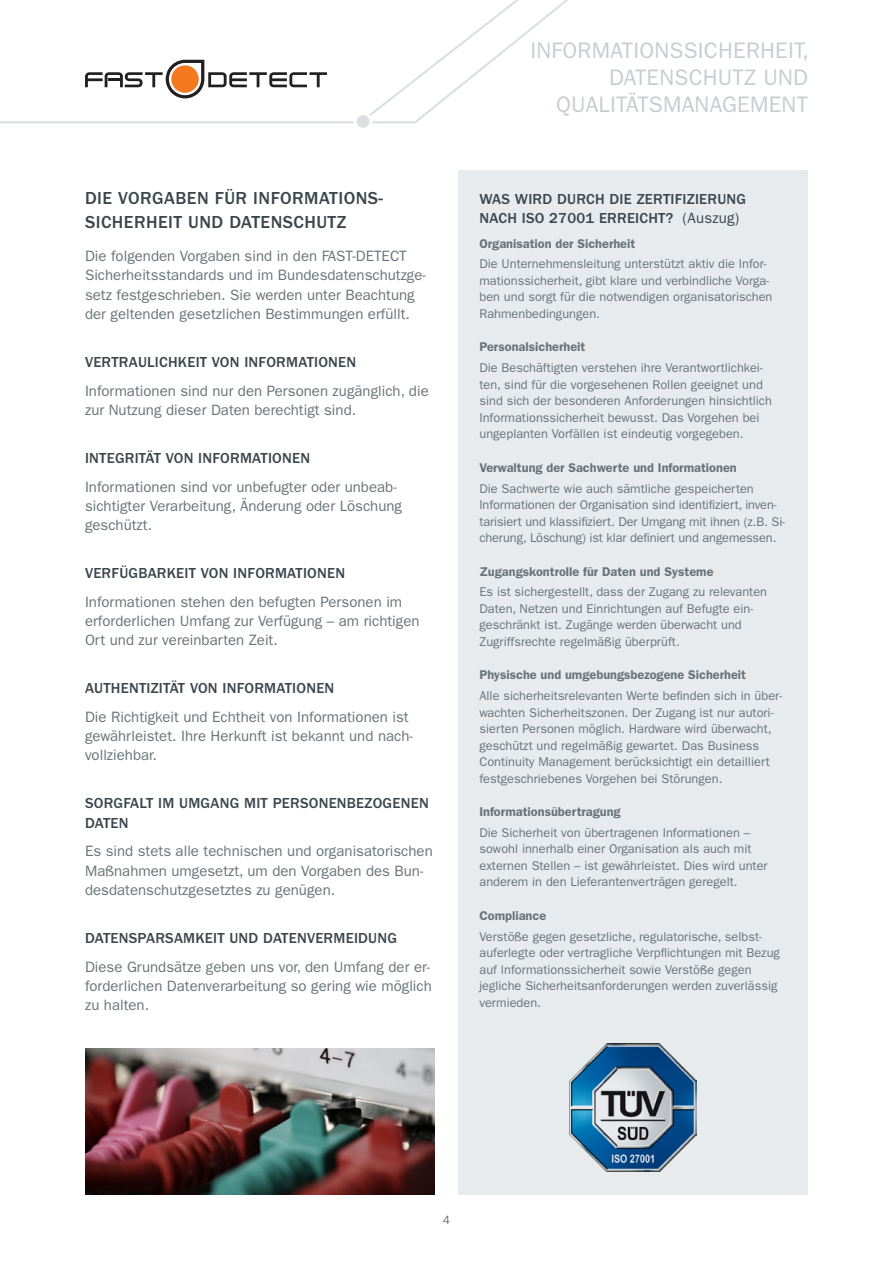
<style>
.page{position:relative;width:893px;height:1263px;background:#fff}
.page>*{position:absolute;margin:0;border:0;box-sizing:border-box;transform-origin:0 0}
.t1{font:22.5px/27px "ITC Franklin Gothic Std";letter-spacing:.01em;color:#c6cdd1;text-align:right}
.Ü1__12pt_16ZAB{font:500 18px/24px "ITC Franklin Gothic Std";letter-spacing:.025em;color:#3b454c}
.Fließ__9_8pt_12_8ZAB{font:15px/19.2px "ITC Franklin Gothic Std";color:#697379}
.Ü2_als_Sub{font:500 15px/19.2px "ITC Franklin Gothic Std";letter-spacing:.015em;color:#3b454c}
.Ü1_BOX__9_8pt_12_8ZA{font:500 15px/19.2px "ITC Franklin Gothic Std";letter-spacing:.015em;color:#3b454c}
.Fließ__8_5pt_11_ZAB{font:12.75px/16.5px "ITC Franklin Gothic Std";color:#697379}
.Ü2_BOX_8_5_ZAB11{font:600 12.75px "ITC Franklin Gothic Std";color:#697379}
.t2{font:12px "ITC Franklin Gothic Std";color:#697379}
.s1{font-weight:400}
</style>
<div class="page">
<svg style="left:0;top:0;width:568px;height:124px"></svg>
<div style="left:355px;top:114px;width:16px;height:15px;background:#dbdfe2;border-radius:50%"></div>
<div style="left:354px;top:112px;width:18px;height:19px;border:3px solid #fff;border-radius:50%"></div>
<div style="left:458px;top:170px;width:350px;height:1025px;background:#e7ebed"></div>
<img style="left:569px;top:1044px;width:128px;height:127px">
<img style="left:85px;top:1048px;width:350px;height:147px">
<p class="Ü1__12pt_16ZAB" style="left:85px;top:186px;width:299px">DIE VORGABEN FÜR INFORMATIONS-<br>SICHERHEIT UND DATENSCHUTZ</p>
<p class="Fließ__9_8pt_12_8ZAB" style="left:85px;top:247px;width:342px">Die folgenden Vorgaben sind in den FAST-DETECT Sicherheitsstandards und im Bundesdatenschutzge&shy;setz festgeschrieben. Sie werden unter Beachtung der geltenden gesetzlichen Bestimmungen erfüllt.</p>
<p class="Ü2_als_Sub" style="left:85px;top:352px;width:273px">VERTRAULICHKEIT VON INFORMATIONEN</p>
<p class="Fließ__9_8pt_12_8ZAB" style="left:85px;top:381px;width:345px">Informationen sind nur den Personen zugänglich, die zur Nutzung dieser Daten berechtigt sind.</p>
<p class="Ü2_als_Sub" style="left:85px;top:448px;width:227px">INTEGRITÄT VON INFORMATIONEN</p>
<p class="Fließ__9_8pt_12_8ZAB" style="left:85px;top:477px;width:319px">Informationen sind vor unbefugter oder unbeab&shy;sichtigter Verarbeitung, Änderung oder Löschung geschützt.</p>
<p class="Ü2_als_Sub" style="left:85px;top:563px;width:262px">VERFÜGBARKEIT VON INFORMATIONEN</p>
<p class="Fließ__9_8pt_12_8ZAB" style="left:85px;top:592px;width:336px">Informationen stehen den befugten Personen im erforderlichen Umfang zur Verfügung – am richtigen<br>Ort und zur vereinbarten Zeit.</p>
<p class="Ü2_als_Sub" style="left:85px;top:679px;width:251px">AUTHENTIZITÄT VON INFORMATIONEN</p>
<p class="Fließ__9_8pt_12_8ZAB" style="left:85px;top:707px;width:329px">Die Richtigkeit und Echtheit von Informationen ist gewährleistet. Ihre Herkunft ist bekannt und nach&shy;vollziehbar.</p>
<p class="Ü2_als_Sub" style="left:85px;top:794px;width:345px">SORGFALT IM UMGANG MIT PERSONENBEZOGENEN<br>DATEN</p>
<p class="Fließ__9_8pt_12_8ZAB" style="left:85px;top:842px;width:349px">Es sind stets alle technischen und organisatorischen<br>Maßnahmen umgesetzt, um den Vorgaben des Bun&shy;desdatenschutzgesetztes zu genügen.</p>
<p class="Ü2_als_Sub" style="left:85px;top:928px;width:313px">DATENSPARSAMKEIT UND DATENVERMEIDUNG</p>
<p class="Fließ__9_8pt_12_8ZAB" style="left:85px;top:957px;width:348px;text-align:justify">Diese Grundsätze geben uns vor, den Umfang der er&shy;forderlichen Datenverarbeitung so gering wie möglich zu halten.</p>
<h1 class="t1" style="left:530px;top:37px;width:280px">INFORMATIONSSICHERHEIT,<br>DATENSCHUTZ UND<br>QUALITÄTSMANAGEMENT</h1>
<p class="Ü1_BOX__9_8pt_12_8ZA" style="left:479px;top:189px;width:268px">WAS WIRD DURCH DIE ZERTIFIZIERUNG<br>NACH ISO 27001 ERREICHT? <span class="s1">(Auszug)</span></p>
<p class="Ü2_BOX_8_5_ZAB11" style="left:479px;top:236px;width:157px">Organisation der Sicherheit</p>
<p class="Fließ__8_5pt_11_ZAB" style="left:479px;top:256px;width:294px">Die Unternehmensleitung unterstützt aktiv die Infor&shy;mationssicherheit, gibt klare und verbindliche Vorga&shy;ben und sorgt für die notwendigen organisatorischen Rahmenbedingungen.</p>
<p class="Ü2_BOX_8_5_ZAB11" style="left:479px;top:340px;width:107px">Personalsicherheit</p>
<p class="Fließ__8_5pt_11_ZAB" style="left:479px;top:360px;width:294px">Die Beschäftigten verstehen ihre Verantwortlichkei&shy;ten, sind für die vorgesehenen Rollen geeignet und sind sich der besonderen Anforderungen hinsichtlich Informationssicherheit bewusst. Das Vorgehen bei ungeplanten Vorfällen ist eindeutig vorgegeben.</p>
<p class="Ü2_BOX_8_5_ZAB11" style="left:479px;top:460px;width:259px">Verwaltung der Sachwerte und Informationen</p>
<p class="Fließ__8_5pt_11_ZAB" style="left:479px;top:480px;width:307px">Die Sachwerte wie auch sämtliche gespeicherten Informationen der Organisation sind identifiziert, inven&shy;tarisiert und klassifiziert. Der Umgang mit ihnen (z.B. Si&shy;cherung, Löschung) ist klar definiert und angemessen.</p>
<p class="Ü2_BOX_8_5_ZAB11" style="left:479px;top:564px;width:236px">Zugangskontrolle für Daten und Systeme</p>
<p class="Fließ__8_5pt_11_ZAB" style="left:479px;top:584px;width:289px">Es ist sichergestellt, dass der Zugang zu relevanten Daten, Netzen und Einrichtungen auf Befugte ein&shy;geschränkt ist. Zugänge werden überwacht und Zugriffsrechte regelmäßig überprüft.</p>
<p class="Ü2_BOX_8_5_ZAB11" style="left:479px;top:667px;width:268px">Physische und umgebungsbezogene Sicherheit</p>
<p class="Fließ__8_5pt_11_ZAB" style="left:479px;top:688px;width:304px">Alle sicherheitsrelevanten Werte befinden sich in über&shy;wachten Sicherheitszonen. Der Zugang ist nur autori&shy;sierten Personen möglich. Hardware wird überwacht, geschützt und regelmäßig gewartet. Das Business Continuity Management berücksichtigt ein detailliert festgeschriebenes Vorgehen bei Störungen.</p>
<p class="Ü2_BOX_8_5_ZAB11" style="left:479px;top:804px;width:143px">Informationsübertragung</p>
<p class="Fließ__8_5pt_11_ZAB" style="left:479px;top:824px;width:290px">Die Sicherheit von übertragenen Informationen – sowohl innerhalb einer Organisation als auch mit externen Stellen – ist gewährleistet. Dies wird unter anderem in den Lieferantenverträgen geregelt.</p>
<p class="Ü2_BOX_8_5_ZAB11" style="left:479px;top:908px;width:68px">Compliance</p>
<p class="Fließ__8_5pt_11_ZAB" style="left:479px;top:928px;width:302px">Verstöße gegen gesetzliche, regulatorische, selbst&shy;auferlegte oder vertragliche Verpflichtungen mit Bezug auf Informationssicherheit sowie Verstöße gegen jegliche Sicherheitsanforderungen werden zuverlässig vermieden.</p>
<p class="t2" style="left:443px;top:1213px;width:9px">4</p>
</div>
